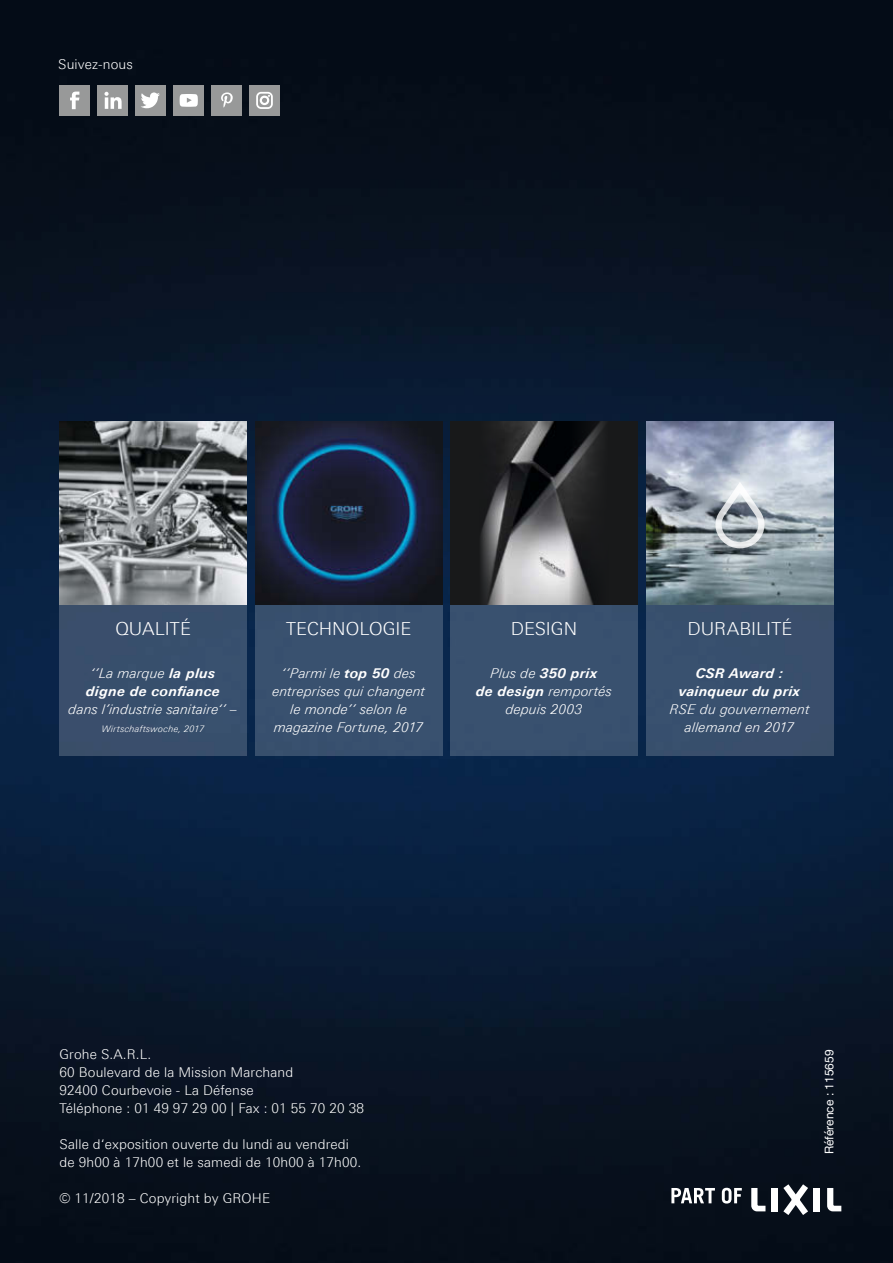
<style>
.page{position:relative;width:893px;height:1263px;background:#fff}
.page>*{position:absolute;margin:0;border:0;box-sizing:border-box;transform-origin:0 0}
.t1{font:300 18px "Linotype Univers 330";color:#fff}
.t2{font:300 13.5px/18px "Linotype Univers 330";letter-spacing:.01em;color:#fff}
.t3{font:13.5px/18px "Linotype Univers 331 Light It";letter-spacing:.02em;color:#fff;text-align:center}
.t4{font:13.5px/18px "Linotype Univers 631 Bold It";letter-spacing:.02em;color:#fff;text-align:center}
.t5{font:12px "Helvetica Neue";color:#fff}
.t6{font:9px "Linotype Univers 331 Light It";letter-spacing:.04em;color:#fff}
.s1{font-family:"Linotype Univers 631 Bold It"}
.s2{font-family:"Linotype Univers 331 Light It"}
</style>
<div class="page">
<img style="left:0;top:0;width:893px;height:1263px">
<svg style="left:751px;top:1188px;width:14px;height:23px"></svg>
<svg style="left:827px;top:1188px;width:14px;height:23px"></svg>
<div style="left:772px;top:1188px;width:6px;height:23px;background:#fff"></div>
<div style="left:814px;top:1188px;width:6px;height:23px;background:#fff"></div>
<svg style="left:783px;top:1184px;width:25px;height:31px"></svg>
<svg style="left:671px;top:1188px;width:44px;height:15px"></svg>
<svg style="left:722px;top:1188px;width:20px;height:15px"></svg>
<div style="left:60px;top:85px;width:30px;height:30px;background:#989999"></div>
<svg style="left:70px;top:92px;width:9px;height:17px"></svg>
<div style="left:98px;top:85px;width:30px;height:30px;background:#989999"></div>
<div style="left:136px;top:85px;width:30px;height:30px;background:#989999"></div>
<svg style="left:141px;top:92px;width:19px;height:16px"></svg>
<div style="left:212px;top:85px;width:30px;height:30px;background:#989999"></div>
<div style="left:250px;top:85px;width:30px;height:30px;background:#989999"></div>
<svg style="left:221px;top:92px;width:12px;height:16px"></svg>
<div style="left:173px;top:85px;width:30px;height:30px;background:#989999"></div>
<svg style="left:180px;top:94px;width:18px;height:13px"></svg>
<svg style="left:256px;top:92px;width:17px;height:17px"></svg>
<svg style="left:104px;top:92px;width:18px;height:17px"></svg>
<div style="left:60px;top:421px;width:187px;height:334px;background:#394f6c"></div>
<div style="left:255px;top:421px;width:187px;height:334px;background:#39516f"></div>
<div style="left:451px;top:421px;width:187px;height:334px;background:#39516f"></div>
<div style="left:646px;top:421px;width:187px;height:334px;background:#394f6c"></div>
<img style="left:512px;top:421px;width:51px;height:184px">
<img style="left:255px;top:421px;width:187px;height:184px">
<svg style="left:563px;top:421px;width:75px;height:184px;background:#2c2d2e"></svg>
<svg style="left:451px;top:421px;width:61px;height:184px;background:#303132"></svg>
<img style="left:646px;top:421px;width:187px;height:184px">
<img style="left:60px;top:421px;width:187px;height:184px">
<svg style="left:712px;top:476px;width:56px;height:74px;background:#b0b8be"></svg>
<p class="t2" style="left:58px;top:55px;width:76px">Suivez-nous</p>
<h1 class="t1" style="left:115px;top:618px;width:77px">QUALITÉ</h1>
<h1 class="t1" style="left:286px;top:618px;width:127px">TECHNOLOGIE</h1>
<h1 class="t1" style="left:511px;top:618px;width:68px">DESIGN</h1>
<h1 class="t1" style="left:688px;top:618px;width:106px">DURABILITÉ</h1>
<p class="t3" style="left:272px;top:664px;width:154px">‘’Parmi le <span class="s1">top 50</span> des entreprises qui changent le monde’’ selon le magazine Fortune, 2017</p>
<p class="t4" style="left:490px;top:664px;width:109px"><span class="s2">Plus de</span> 350 prix</p>
<p class="t3" style="left:476px;top:682px;width:137px"><span class="s1">de design</span> remportés depuis 2003</p>
<p class="t4" style="left:679px;top:664px;width:123px">CSR Award : vainqueur du prix</p>
<p class="t3" style="left:670px;top:700px;width:141px">RSE du gouvernement allemand en 2017</p>
<p class="t3" style="left:91px;top:664px;width:126px">‘’La marque <span class="s1">la plus</span></p>
<p class="t4" style="left:86px;top:682px;width:135px">digne de confiance</p>
<p class="t3" style="left:69px;top:700px;width:171px">dans l’industrie sanitaire‘’ –</p>
<p class="t6" style="left:102px;top:724px;width:104px">Wirtschaftswoche, 2017</p>
<p class="t2" style="left:60px;top:1045px;width:306px">Grohe S.A.R.L.<br>60 Boulevard de la Mission Marchand<br>92400 Courbevoie - La Défense<br>Téléphone : 01 49 97 29 00 | Fax : 01 55 70 20 38</p>
<p class="t2" style="left:60px;top:1135px;width:303px">Salle d‘exposition ouverte du lundi au vendredi de 9h00 à 17h00 et le samedi de 10h00 à 17h00.</p>
<p class="t2" style="left:60px;top:1189px;width:212px">© 11/2018 – Copyright by GROHE</p>
<p class="t5" style="left:820px;top:1154px;width:106px;rotate:-90deg">Référence : 115659</p>
</div>
